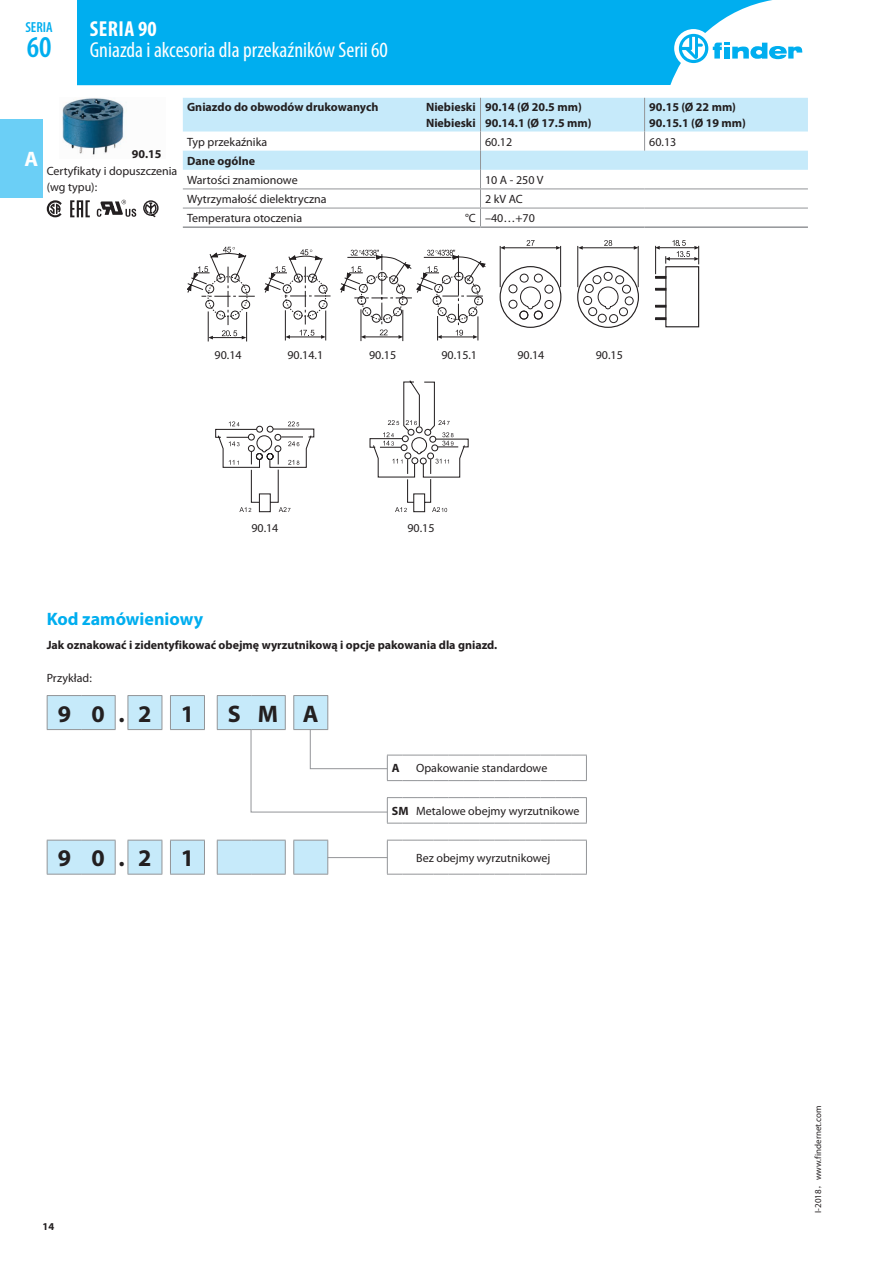
<style>
.page{position:relative;width:893px;height:1263px;background:#fff}
.page>*{position:absolute;margin:0;border:0;box-sizing:border-box;transform-origin:0 0}
.t1{font:600 condensed 30.3px "Myriad Pro";color:#00aeef}
.t2{font:700 24px "Myriad Pro";color:#231f20}
.t3{font:condensed 21.75px "Myriad Pro";color:#fff}
.t4{font:700 condensed 21.75px "Myriad Pro";letter-spacing:.02em;color:#fff}
.t5{font:700 21px "Myriad Pro";color:#fff}
.t6{font:700 18px "Myriad Pro";color:#00aeef}
.t7{font:600 condensed 14.55px "Myriad Pro";color:#00aeef}
.t8{font:12px/16.2px "Myriad Pro";color:#231f20}
.t9{font:700 12px/16.2px "Myriad Pro";color:#231f20}
.t10{font:700 10.5px "Myriad Pro";color:#231f20}
.t11{font:9px "Myriad Pro";color:#231f20}
.s1{font-weight:700}
.s2{font-family:"Sim Hei"}
</style>
<div class="page">
<div style="left:0;top:119px;width:43px;height:79px;background:#6bcff6"></div>
<div style="left:77px;top:0;width:695px;height:85px;background:#00aeef"></div>
<div style="left:674px;top:29px;width:39px;height:39px;background:#fff;border-radius:50%"></div>
<svg style="left:679px;top:34px;width:124px;height:29px"></svg>
<svg style="left:183px;top:98px;width:625px;height:128px"></svg>
<hr style="left:183px;top:189px;width:297px;height:1px;background:#939598">
<hr style="left:480px;top:189px;width:165px;height:1px;background:#939598">
<hr style="left:645px;top:189px;width:163px;height:1px;background:#939598">
<hr style="left:183px;top:208px;width:297px;height:1px;background:#939598">
<hr style="left:480px;top:208px;width:165px;height:1px;background:#939598">
<hr style="left:645px;top:208px;width:163px;height:1px;background:#939598">
<hr style="left:480px;top:98px;width:1px;height:33px;background:#939598">
<hr style="left:644px;top:98px;width:1px;height:33px;background:#939598">
<hr style="left:183px;top:226px;width:297px;height:2px;background:#939598">
<hr style="left:480px;top:226px;width:165px;height:2px;background:#939598">
<hr style="left:645px;top:226px;width:163px;height:2px;background:#939598">
<img style="left:62px;top:98px;width:65px;height:57px">
<svg style="left:47px;top:200px;width:15px;height:17px"></svg>
<svg style="left:97px;top:200px;width:39px;height:17px"></svg>
<svg style="left:143px;top:200px;width:16px;height:17px"></svg>
<svg style="left:70px;top:200px;width:20px;height:17px"></svg>
<hr style="left:504px;top:248px;width:52px;height:1px;background:#231f20">
<hr style="left:500px;top:246px;width:1px;height:41px;background:#231f20">
<svg style="left:500px;top:246px;width:5px;height:4px"></svg>
<svg style="left:556px;top:246px;width:4px;height:4px"></svg>
<svg style="left:526px;top:240px;width:9px;height:6px"></svg>
<hr style="left:560px;top:246px;width:1px;height:41px;background:#231f20">
<div style="left:500px;top:266px;width:61px;height:62px;border:1px solid #231f20;border-radius:50%"></div>
<svg style="left:508px;top:273px;width:46px;height:47px"></svg>
<hr style="left:582px;top:248px;width:52px;height:1px;background:#231f20">
<hr style="left:577px;top:246px;width:1px;height:41px;background:#231f20">
<svg style="left:578px;top:246px;width:5px;height:4px"></svg>
<svg style="left:634px;top:246px;width:4px;height:4px"></svg>
<svg style="left:604px;top:240px;width:8px;height:6px"></svg>
<hr style="left:638px;top:246px;width:1px;height:41px;background:#231f20">
<div style="left:577px;top:266px;width:62px;height:62px;border:1px solid #231f20;border-radius:50%"></div>
<svg style="left:583px;top:272px;width:51px;height:51px"></svg>
<div style="left:588px;top:307px;width:9px;height:9px;border:1px solid #231f20;border-radius:50%"></div>
<div style="left:665px;top:266px;width:34px;height:61px;border:1px solid #231f20"></div>
<svg style="left:655px;top:288px;width:11px;height:2px"></svg>
<svg style="left:655px;top:305px;width:11px;height:2px"></svg>
<svg style="left:655px;top:318px;width:11px;height:2px"></svg>
<svg style="left:655px;top:240px;width:44px;height:38px"></svg>
<svg style="left:187px;top:247px;width:68px;height:94px"></svg>
<hr style="left:403px;top:310px;width:1px;height:31px;background:#231f20">
<hr style="left:361px;top:309px;width:1px;height:32px;background:#231f20">
<svg style="left:264px;top:249px;width:222px;height:91px"></svg>
<svg style="left:369px;top:380px;width:100px;height:132px"></svg>
<svg style="left:215px;top:421px;width:100px;height:91px"></svg>
<svg style="left:47px;top:695px;width:281px;height:179px"></svg>
<hr style="left:47px;top:695px;width:34px;height:1px;background:#939598">
<hr style="left:47px;top:696px;width:1px;height:33px;background:#939598">
<hr style="left:81px;top:695px;width:35px;height:1px;background:#939598">
<hr style="left:115px;top:696px;width:1px;height:33px;background:#939598">
<hr style="left:47px;top:729px;width:34px;height:1px;background:#939598">
<hr style="left:81px;top:729px;width:35px;height:1px;background:#939598">
<hr style="left:47px;top:840px;width:34px;height:1px;background:#939598">
<hr style="left:47px;top:840px;width:1px;height:34px;background:#939598">
<hr style="left:81px;top:840px;width:35px;height:1px;background:#939598">
<hr style="left:115px;top:840px;width:1px;height:34px;background:#939598">
<hr style="left:47px;top:874px;width:34px;height:1px;background:#939598">
<hr style="left:81px;top:874px;width:35px;height:1px;background:#939598">
<hr style="left:128px;top:695px;width:34px;height:1px;background:#939598">
<hr style="left:128px;top:696px;width:1px;height:33px;background:#939598">
<hr style="left:162px;top:696px;width:1px;height:33px;background:#939598">
<hr style="left:128px;top:729px;width:34px;height:1px;background:#939598">
<hr style="left:128px;top:840px;width:34px;height:1px;background:#939598">
<hr style="left:128px;top:840px;width:1px;height:34px;background:#939598">
<hr style="left:162px;top:840px;width:1px;height:34px;background:#939598">
<hr style="left:128px;top:874px;width:34px;height:1px;background:#939598">
<hr style="left:170px;top:695px;width:35px;height:1px;background:#939598">
<hr style="left:170px;top:696px;width:1px;height:33px;background:#939598">
<hr style="left:204px;top:696px;width:1px;height:33px;background:#939598">
<hr style="left:170px;top:729px;width:35px;height:1px;background:#939598">
<hr style="left:170px;top:840px;width:35px;height:1px;background:#939598">
<hr style="left:170px;top:840px;width:1px;height:34px;background:#939598">
<hr style="left:204px;top:840px;width:1px;height:34px;background:#939598">
<hr style="left:170px;top:874px;width:35px;height:1px;background:#939598">
<hr style="left:293px;top:695px;width:35px;height:1px;background:#939598">
<hr style="left:293px;top:696px;width:1px;height:33px;background:#939598">
<hr style="left:327px;top:696px;width:1px;height:33px;background:#939598">
<hr style="left:293px;top:840px;width:35px;height:1px;background:#939598">
<hr style="left:293px;top:840px;width:1px;height:34px;background:#939598">
<hr style="left:327px;top:840px;width:1px;height:34px;background:#939598">
<hr style="left:293px;top:874px;width:35px;height:1px;background:#939598">
<hr style="left:217px;top:695px;width:34px;height:1px;background:#939598">
<hr style="left:217px;top:696px;width:1px;height:33px;background:#939598">
<hr style="left:251px;top:695px;width:35px;height:1px;background:#939598">
<hr style="left:285px;top:696px;width:1px;height:33px;background:#939598">
<hr style="left:217px;top:729px;width:34px;height:1px;background:#939598">
<hr style="left:217px;top:840px;width:34px;height:1px;background:#939598">
<hr style="left:217px;top:840px;width:1px;height:34px;background:#939598">
<hr style="left:251px;top:840px;width:35px;height:1px;background:#939598">
<hr style="left:285px;top:840px;width:1px;height:34px;background:#939598">
<hr style="left:217px;top:874px;width:34px;height:1px;background:#939598">
<hr style="left:251px;top:874px;width:35px;height:1px;background:#939598">
<hr style="left:387px;top:840px;width:1px;height:34px;background:#939598">
<svg style="left:387px;top:840px;width:199px;height:1px"></svg>
<hr style="left:586px;top:840px;width:1px;height:34px;background:#939598">
<svg style="left:387px;top:874px;width:200px;height:1px"></svg>
<svg style="left:250px;top:729px;width:337px;height:95px"></svg>
<hr style="left:328px;top:857px;width:59px;height:1px;background:#939598">
<p class="t7" style="left:25px;top:19px;width:29px">SERIA</p>
<h1 class="t1" style="left:27px;top:30px;width:26px">60</h1>
<h3 class="t4" style="left:90px;top:16px;width:68px">SERIA 90</h3>
<h3 class="t3" style="left:90px;top:37px;width:300px">Gniazda i akcesoria dla przekaźników Serii 60</h3>
<h3 class="t5" style="left:24px;top:146px;width:15px">A</h3>
<p class="t9" style="left:132px;top:145px;width:31px">90.15</p>
<p class="t8" style="left:47px;top:163px;width:132px">Certyfikaty i dopuszczenia (wg typu):</p>
<p class="t9" style="left:187px;top:99px;width:193px">Gniazdo do obwodów drukowanych</p>
<p class="t9" style="left:426px;top:99px;width:51px">Niebieski<br>Niebieski</p>
<p class="t9" style="left:485px;top:99px;width:108px">90.14 (Ø 20.5 mm)<br>90.14.1 (Ø 17.5 mm)</p>
<p class="t9" style="left:649px;top:99px;width:98px">90.15 (Ø 22 mm)<br>90.15.1 (Ø 19 mm)</p>
<p class="t8" style="left:187px;top:133px;width:82px">Typ przekaźnika</p>
<p class="t8" style="left:485px;top:133px;width:29px">60.12</p>
<p class="t8" style="left:649px;top:133px;width:29px">60.13</p>
<p class="t9" style="left:187px;top:152px;width:70px">Dane ogólne</p>
<p class="t8" style="left:187px;top:172px;width:112px">Wartości znamionowe</p>
<p class="t8" style="left:485px;top:172px;width:60px">10 A - 250 V</p>
<p class="t8" style="left:187px;top:191px;width:141px">Wytrzymałość dielektryczna</p>
<p class="t8" style="left:485px;top:191px;width:39px">2 kV AC</p>
<p class="t8" style="left:187px;top:210px;width:117px">Temperatura otoczenia</p>
<p class="t8" style="left:465px;top:210px;width:71px">°C –40…+70</p>
<p class="t8" style="left:215px;top:347px;width:29px">90.14</p>
<p class="t8" style="left:287px;top:347px;width:37px">90.14.1</p>
<p class="t8" style="left:369px;top:347px;width:29px">90.15</p>
<p class="t8" style="left:441px;top:347px;width:37px">90.15.1</p>
<p class="t8" style="left:517px;top:347px;width:29px">90.14</p>
<p class="t8" style="left:596px;top:347px;width:29px">90.15</p>
<p class="t8" style="left:251px;top:520px;width:29px">90.14</p>
<p class="t8" style="left:407px;top:520px;width:29px">90.15</p>
<h3 class="t6" style="left:47px;top:607px;width:158px">Kod zamówieniowy</h3>
<p class="t9" style="left:47px;top:637px;width:452px">Jak oznakować i zidentyfikować obejmę wyrzutnikową i opcje pakowania dla gniazd.</p>
<p class="t8" style="left:47px;top:670px;width:47px">Przykład:</p>
<h2 class="t2" style="left:58px;top:698px;width:138px">9 0.2 1</h2>
<h2 class="t2" style="left:228px;top:698px;width:92px">SM A</h2>
<p class="t9" style="left:392px;top:760px;width:9px">A</p>
<p class="t8" style="left:416px;top:760px;width:133px">Opakowanie standardowe</p>
<p class="t8" style="left:392px;top:802px;width:189px"><span class="s1">SM</span> Metalowe obejmy wyrzutnikowe</p>
<h2 class="t2" style="left:58px;top:842px;width:138px">9 0.2 1</h2>
<p class="t8" style="left:416px;top:849px;width:136px">Bez obejmy wyrzutnikowej</p>
<p class="t10" style="left:43px;top:1219px;width:13px">14</p>
<p class="t11" style="left:812px;top:1213px;width:109px;rotate:-90deg">I-2018<span class="s2">，</span>www.findernet.com</p>
</div>
